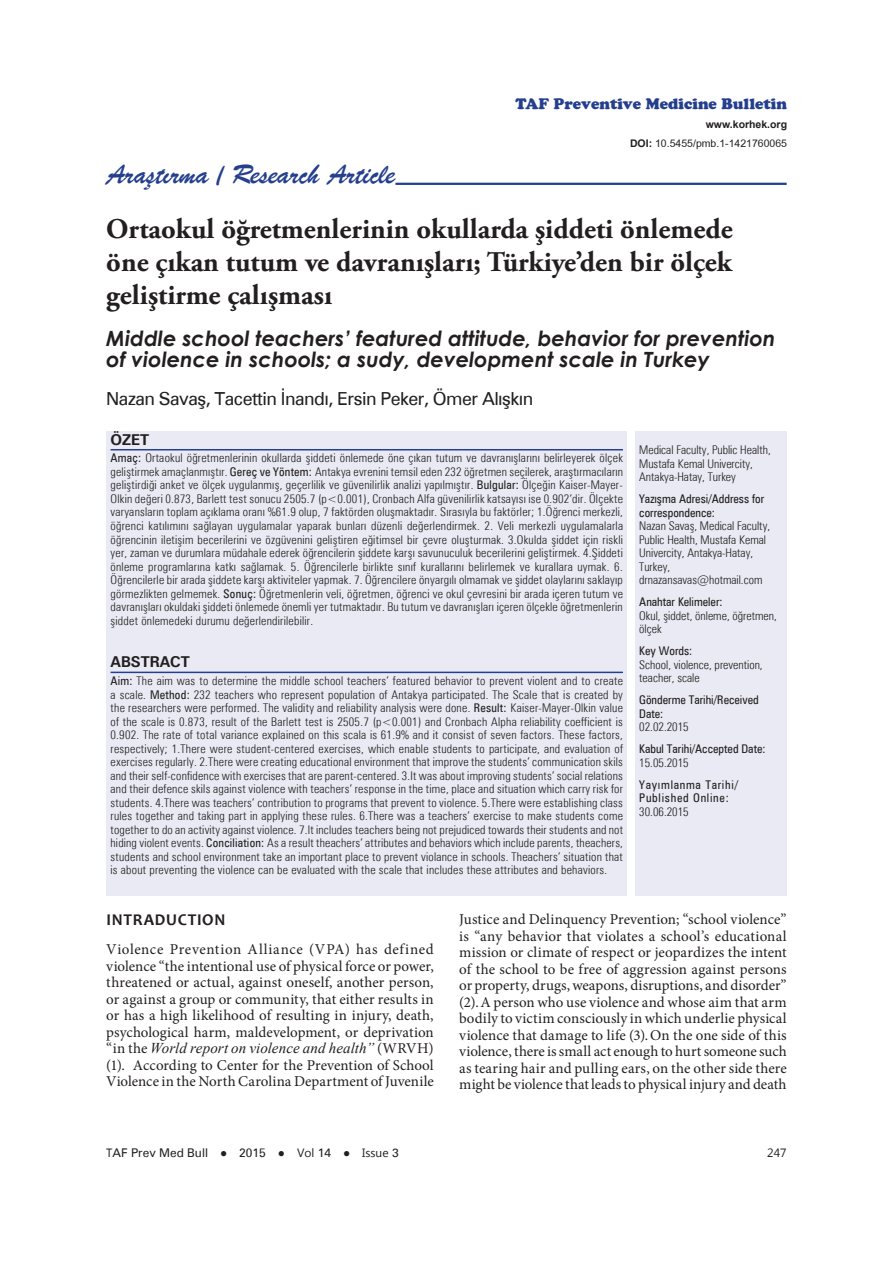
<style>
.page{position:relative;width:893px;height:1263px;background:#fff}
.page>*{position:absolute;margin:0;border:0;box-sizing:border-box;transform-origin:0 0}
.t1{font:700 28.5px/33px "Adobe Garamond Pro";color:#231f20;text-align:justify}
.t2{font:27px "Brush Script BT";color:#253f8e}
.t3{font:italic 700 21px/21px "Century Gothic";color:#231f20}
.t4{font:18px "Zurich BT";letter-spacing:-.03em;color:#231f20}
.t5{font:700 16.5px "Candara";letter-spacing:.04em;color:#231f20}
.t6{font:15px/16.5px "Minion Pro";color:#231f20;text-align:justify}
.t7{font:italic 15px "Times New Roman";letter-spacing:.005em;color:#231f20}
.t8{font:900 15px "Cooper";color:#253f8e}
.t9{font:700 15px "Zurich BT";color:#231f20}
.t10{font:300 condensed 12px/13.5px "Zurich BT";color:#231f20}
.t11{font:condensed 12px/13.5px "Zurich BT";color:#231f20}
.t12{font:condensed 12px/13.5px "Zurich BT";letter-spacing:.06em;color:#231f20}
.t13{font:12px "Zurich BT";color:#231f20}
.t14{font:12px "Lao UI";color:#231f20}
.t15{font:10.5px "Arial";color:#231f20}
.t16{font:700 10.5px "Arial";color:#231f20}
.s1{font-weight:700}
.s2{font-weight:400}
.s3{font-family:"Minion Pro";font-style:normal}
.s4{font-family:"Lao UI"}
.s5{font-family:"Sylfaen"}
</style>
<div class="page">
<div style="left:106px;top:432px;width:521px;height:464px;background:#e9eaf3"></div>
<hr style="left:111px;top:449px;width:512px;height:1px;background:#253f8e">
<hr style="left:111px;top:672px;width:512px;height:1px;background:#253f8e">
<div style="left:635px;top:432px;width:152px;height:464px;background:#e9eaf3"></div>
<hr style="left:395px;top:183px;width:392px;height:2px;background:#253f8e">
<h2 class="t2" style="left:106px;top:158px;width:291px">Araştırma / Research Article</h2>
<p class="t8" style="left:516px;top:93px;width:273px">TAF Preventive Medicine Bulletin</p>
<p class="t15" style="left:630px;top:137px;width:159px"><span class="s1">DOI:</span> 10.5455/pmb.1-1421760065</p>
<p class="t16" style="left:706px;top:118px;width:83px">www.korhek.org</p>
<h1 class="t1" style="left:106px;top:213px;width:628px">Ortaokul öğretmenlerinin okullarda şiddeti önlemede öne çıkan tutum ve davranışları; Türkiye’den bir ölçek geliştirme çalışması</h1>
<h3 class="t3" style="left:106px;top:327px;width:671px">Middle school teachers’ featured attitude, behavior for prevention of violence in schools; a sudy, development scale in Turkey</h3>
<h3 class="t4" style="left:106px;top:387px;width:429px">Nazan Savaş, Tacettin İnandı, Ersin Peker, Ömer Alışkın</h3>
<p class="t9" style="left:111px;top:430px;width:40px">ÖZET</p>
<p class="t10" style="left:111px;top:451px;width:514px;text-align:justify"><span class="s2">Amaç:</span> Ortaokul öğretmenlerinin okullarda şiddeti önlemede öne çıkan tutum ve davranışlarını belirleyerek ölçek geliştirmek amaçlanmıştır. <span class="s2">Gereç ve Yöntem:</span> Antakya evrenini temsil eden 232 öğretmen seçilerek, araştırmacıların geliştirdiği anket ve ölçek uygulanmış, geçerlilik ve güvenilirlik analizi yapılmıştır. <span class="s2">Bulgular:</span> Ölçeğin Kaiser-Mayer-Olkin değeri 0.873, Barlett test sonucu 2505.7 (p&lt;0.001), Cronbach Alfa güvenilirlik katsayısı ise 0.902’dir. Ölçekte varyansların toplam açıklama oranı %61.9 olup, 7 faktörden oluşmaktadır. Sırasıyla bu faktörler; 1.Öğrenci merkezli, öğrenci katılımını sağlayan uygulamalar yaparak bunları düzenli değerlendirmek. 2. Veli merkezli uygulamalarla öğrencinin iletişim becerilerini ve özgüvenini geliştiren eğitimsel bir çevre oluşturmak. 3.Okulda şiddet için riskli yer, zaman ve durumlara müdahale ederek öğrencilerin şiddete karşı savunuculuk becerilerini geliştirmek. 4.Şiddeti önleme programlarına katkı sağlamak. 5. Öğrencilerle birlikte sınıf kurallarını belirlemek ve kurallara uymak. 6.<br>Öğrencilerle bir arada şiddete karşı aktiviteler yapmak. 7. Öğrencilere önyargılı olmamak ve şiddet olaylarını saklayıp görmezlikten gelmemek. <span class="s2">Sonuç:</span> Öğretmenlerin veli, öğretmen, öğrenci ve okul çevresini bir arada içeren tutum ve davranışları okuldaki şiddeti önlemede önemli yer tutmaktadır. Bu tutum ve davranışları içeren ölçekle öğretmenlerin şiddet önlemedeki durumu değerlendirilebilir.</p>
<p class="t9" style="left:111px;top:653px;width:81px">ABSTRACT</p>
<p class="t10" style="left:111px;top:674px;width:514px;text-align:justify"><span class="s2">Aim:</span> The aim was to determine the middle school teachers’ featured behavior to prevent violent and to create a scale. <span class="s2">Method:</span> 232 teachers who represent population of Antakya participated. The Scale that is created by the researchers were performed. The validity and reliability analysis were done. <span class="s2">Result:</span> Kaiser-Mayer-Olkin value of the scale is 0.873, result of the Barlett test is 2505.7 (p&lt;0.001) and Cronbach Alpha reliability coefficient is 0.902. The rate of total variance explained on this scala is 61.9% and it consist of seven factors. These factors, respectively; 1.There were student-centered exercises, which enable students to participate, and evaluation of exercises regularly. 2.There were creating educational environment that improve the students’ communication skils and their self-confidence with exercises that are parent-centered. 3.It was about improving students’ social relations and their defence skils against violence with teachers’ response in the time, place and situation which carry risk for students. 4.There was teachers’ contribution to programs that prevent to violence. 5.There were establishing class rules together and taking part in applying these rules. 6.There was a teachers’ exercise to make students come together to do an activity against violence. 7.It includes teachers being not prejudiced towards their students and not hiding violent events. <span class="s2">Conciliation:</span> As a result theachers’ attributes and behaviors which include parents, theachers, students and school environment take an important place to prevent violance in schools. Theachers’ situation that is about preventing the violence can be evaluated with the scale that includes these attributes and behaviors.</p>
<p class="t10" style="left:639px;top:443px;width:133px">Medical Faculty, Public Health,<br>Mustafa Kemal Univercity,<br>Antakya-Hatay, Turkey</p>
<p class="t11" style="left:639px;top:492px;width:126px">Yazışma Adresi/Address for correspondence:</p>
<p class="t10" style="left:639px;top:519px;width:132px">Nazan Savaş, Medical Faculty,<br>Public Health, Mustafa Kemal<br>Univercity, Antakya-Hatay,<br>Turkey, drnazansavas@hotmail.com</p>
<p class="t11" style="left:639px;top:595px;width:85px">Anahtar Kelimeler:</p>
<p class="t10" style="left:639px;top:609px;width:139px">Okul, şiddet, önleme, öğretmen, ölçek</p>
<p class="t11" style="left:639px;top:644px;width:55px">Key Words:</p>
<p class="t10" style="left:639px;top:658px;width:125px">School, violence, prevention, teacher, scale</p>
<p class="t11" style="left:639px;top:693px;width:121px">Gönderme Tarihi/Received<br>Date:</p>
<p class="t10" style="left:639px;top:720px;width:51px">02.02.2015</p>
<p class="t11" style="left:639px;top:742px;width:128px">Kabul Tarihi/Accepted Date:</p>
<p class="t10" style="left:639px;top:756px;width:51px">15.05.2015</p>
<p class="t12" style="left:639px;top:778px;width:100px">Yayımlanma Tarihi/<br>Published Online:</p>
<p class="t10" style="left:639px;top:805px;width:51px">30.06.2015</p>
<h3 class="t5" style="left:107px;top:909px;width:120px">INTRADUCTION</h3>
<p class="t6" style="left:106px;top:941px;width:329px">Violence Prevention Alliance (VPA) has defined violence “the intentional use of physical force or power, threatened or actual, against oneself, another person, or against a group or community, that either results in or has a high likelihood of resulting in injury, death, psychological harm, maldevelopment, or deprivation</p>
<p class="t7" style="left:106px;top:1038px;width:329px"><span class="s3">“in the</span> World report on violence and health” <span class="s3">(WRVH)</span></p>
<p class="t6" style="left:106px;top:1057px;width:329px">(1). According to Center for the Prevention of School<br>Violence in the North Carolina Department of Juvenile</p>
<p class="t6" style="left:459px;top:911px;width:329px">Justice and Delinquency Prevention; “school violence” is “any behavior that violates a school’s educational mission or climate of respect or jeopardizes the intent of the school to be free of aggression against persons or property, drugs, weapons, disruptions, and disorder” (2).A person who use violence and whose aim that arm bodily to victim consciously in which underlie physical violence that damage to life (3).On the one side of this violence, there is small act enough to hurt someone such as tearing hair and pulling ears, on the other side there might be violence that leads to physical injury and death</p>
<p class="t13" style="left:106px;top:1146px;width:294px"><span class="s4">T</span>AF Prev Med Bull <span class="s5">●</span> 2015 <span class="s5">●</span> <span class="s4">Vol</span> 14 <span class="s5">●</span> <span class="s4">Issue</span> 3</p>
<p class="t14" style="left:767px;top:1145px;width:21px">247</p>
</div>
